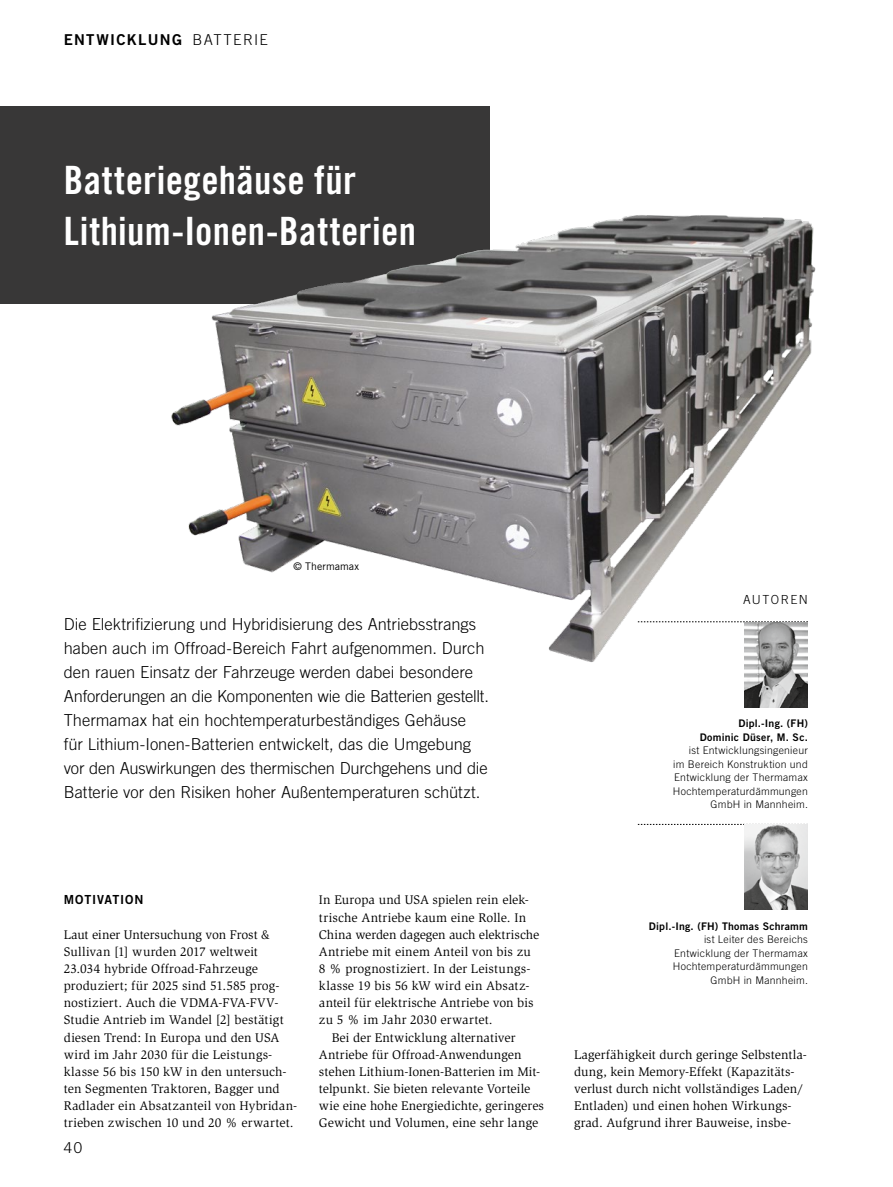
<style>
.page{position:relative;width:893px;height:1187px;background:#fff}
.page>*{position:absolute;margin:0;border:0;box-sizing:border-box;transform-origin:0 0}
.Title_x{font:39px/50.7px "Trade Gothic LT Std Bd Cn 20";letter-spacing:.01em;color:#fff}
.Trailer_x{font:300 16.5px/24px "Trade Gothic LT Std";letter-spacing:-.005em;color:#000}
.Category_x{font:15px "Trade Gothic LT Std Bd 2";letter-spacing:.09em;color:#000}
.NoXML_Pagina{font:300 15px "Trade Gothic LT Std";color:#000}
.Para_x{font:12.9px/17.1px "Slimbach Std";letter-spacing:.01em;color:#000}
.Para_Indent{font:12.9px/17.1px "Slimbach Std";letter-spacing:.005em;color:#000}
.SectionHeading_1_x{font:12.45px "Trade Gothic LT Std Bd 2";letter-spacing:.065em;color:#000}
.NoXML_Author_Heading{font:300 12.45px "Trade Gothic LT Std";letter-spacing:.115em;color:#000}
.Biography_x{font:300 10.5px/13.5px "Trade Gothic LT Std";letter-spacing:.025em;color:#000;text-align:right}
.Author_Name{font:10.5px/13.5px "Trade Gothic LT Std Bd 2";letter-spacing:.025em;color:#000;text-align:right}
.Image_Source_x{font:10.5px "Trade Gothic LT Std";letter-spacing:.005em;color:#000}
.s1{font-family:"Trade Gothic LT Std";font-weight:300}
</style>
<div class="page">
<div style="left:0;top:106px;width:489px;height:198px;background:#383737"></div>
<svg style="left:638px;top:824px;width:106px;height:1px"></svg>
<img style="left:744px;top:824px;width:64px;height:85px">
<img style="left:171px;top:143px;width:645px;height:565px">
<p class="Category_x" style="left:64px;top:30px;width:151px">ENTWICKLUNG <span class="s1">Batterie</span></p>
<p class="Title_x" style="left:64px;top:154px;width:354px">Batteriegehäuse für<br>Lithium-Ionen-Batterien</p>
<p class="Image_Source_x" style="left:294px;top:560px;width:67px">© Thermamax</p>
<p class="Trailer_x" style="left:64px;top:612px;width:427px">Die Elektrifizierung und Hybridisierung des Antriebsstrangs haben auch im Offroad-Bereich Fahrt aufgenommen. Durch den rauen Einsatz der Fahrzeuge werden dabei besondere Anforderungen an die Komponenten wie die Batterien gestellt.<br>Thermamax hat ein hochtemperaturbeständiges Gehäuse für Lithium-Ionen-Batterien entwickelt, das die Umgebung vor den Auswirkungen des thermischen Durchgehens und die Batterie vor den Risiken hoher Außentemperaturen schützt.</p>
<p class="NoXML_Author_Heading" style="left:743px;top:592px;width:66px">AUTOREN</p>
<p class="Author_Name" style="left:700px;top:716px;width:110px">Dipl.-Ing. (FH)<br>Dominic Düser, M. Sc.</p>
<p class="Biography_x" style="left:673px;top:743px;width:137px">ist Entwicklungsingenieur<br>im Bereich Konstruktion und<br>Entwicklung der Thermamax<br>Hochtemperaturdämmungen<br>GmbH in Mannheim.</p>
<p class="SectionHeading_1_x" style="left:64px;top:892px;width:81px">MOTIVATION</p>
<p class="Para_x" style="left:64px;top:925px;width:235px">Laut einer Untersuchung von Frost &amp; Sullivan [1] wurden 2017 weltweit 23.034 hybride Offroad-Fahrzeuge produziert; für 2025 sind 51.585 prog&shy;nostiziert. Auch die VDMA-FVA-FVV-Studie Antrieb im Wandel [2] bestätigt diesen Trend: In Europa und den USA wird im Jahr 2030 für die Leistungs&shy;klasse 56 bis 150 kW in den untersuch&shy;ten Segmenten Traktoren, Bagger und Radlader ein Absatzanteil von Hybridan&shy;trieben zwischen 10 und 20 % erwartet.</p>
<p class="NoXML_Pagina" style="left:64px;top:1138px;width:20px">40</p>
<p class="Para_x" style="left:319px;top:891px;width:222px">In Europa und USA spielen rein elek&shy;trische Antriebe kaum eine Rolle. In China werden dagegen auch elektrische Antriebe mit einem Anteil von bis zu 8 % prognostiziert. In der Leistungs&shy;klasse 19 bis 56 kW wird ein Absatz&shy;anteil für elektrische Antriebe von bis zu 5 % im Jahr 2030 erwartet.</p>
<p class="Para_Indent" style="left:319px;top:1028px;width:227px;text-indent:13px">Bei der Entwicklung alternativer Antriebe für Offroad-Anwendungen stehen Lithium-Ionen-Batterien im Mit&shy;telpunkt. Sie bieten relevante Vorteile wie eine hohe Energiedichte, geringeres Gewicht und Volumen, eine sehr lange</p>
<p class="Author_Name" style="left:649px;top:919px;width:161px">Dipl.-Ing. (FH) Thomas Schramm</p>
<p class="Biography_x" style="left:673px;top:932px;width:137px">ist Leiter des Bereichs<br>Entwicklung der Thermamax<br>Hochtemperaturdämmungen<br>GmbH in Mannheim.</p>
<p class="Para_Indent" style="left:574px;top:1045px;width:234px">Lagerfähigkeit durch geringe Selbstentla&shy;dung, kein Memory-Effekt (Kapazitäts&shy;verlust durch nicht vollständiges Laden/ Entladen) und einen hohen Wirkungs&shy;grad. Aufgrund ihrer Bauweise, insbe-</p>
</div>
